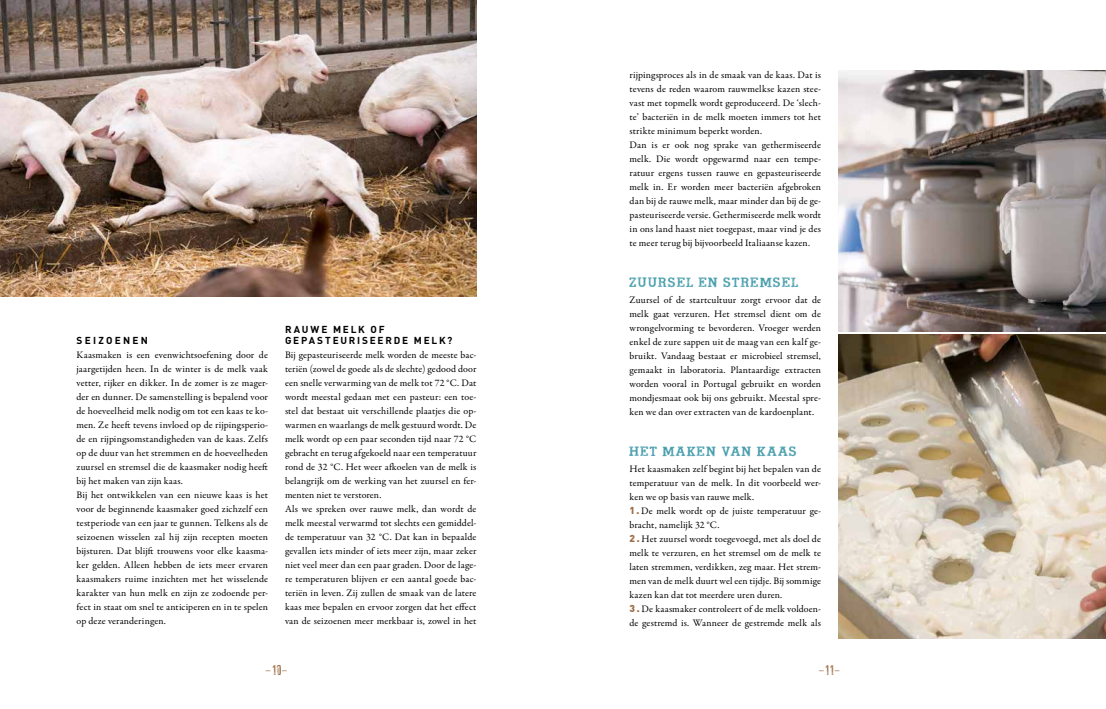
<style>
.page{position:relative;width:1106px;height:709px;background:#fff}
.page>*{position:absolute;margin:0;border:0;box-sizing:border-box;transform-origin:0 0}
.t1{font:17px "ROADMOVIE";letter-spacing:.025em;color:#449caa}
.t2{font:12px "Press Style";color:#9e6e45}
.t3{font:10px/14px "Garamond Premr Pro";letter-spacing:.01em;color:#000}
.t4{font:700 10px/11px "DINOT";letter-spacing:.18em;color:#000}
.t5{font:700 10px "DINOT";letter-spacing:.225em;color:#000}
.s1{font-family:"DINOT";font-weight:900;color:#9e6e45}
</style>
<div class="page">
<img style="left:0;top:0;width:476px;height:296px">
<img style="left:838px;top:71px;width:268px;height:261px">
<img style="left:838px;top:334px;width:268px;height:304px">
<p class="t5" style="left:77px;top:333px;width:73px">SEIZOENEN</p>
<p class="t3" style="left:77px;top:348px;width:193px">Kaasmaken is een evenwichtsoefening door de jaargetijden heen. In de winter is de melk vaak vetter, rijker en dikker. In de zomer is ze mager&shy;der en dunner. De samenstelling is bepalend voor de hoeveelheid melk nodig om tot een kaas te ko&shy;men. Ze heeft tevens invloed op de rijpingsperio&shy;de en rijpingsomstandigheden van de kaas. Zelfs op de duur van het stremmen en de hoeveelheden zuursel en stremsel die de kaasmaker nodig heeft bij het maken van zijn kaas.<br>Bij het ontwikkelen van een nieuwe kaas is het voor de beginnende kaasmaker goed zichzelf een testperiode van een jaar te gunnen. Telkens als de seizoenen wisselen zal hij zijn recepten moeten bijsturen. Dat blijft trouwens voor elke kaasma&shy;ker gelden. Alleen hebben de iets meer ervaren kaasmakers ruime inzichten met het wisselende karakter van hun melk en zijn ze zodoende per&shy;fect in staat om snel te anticiperen en in te spelen op deze veranderingen.</p>
<p class="t4" style="left:285px;top:324px;width:169px">RAUWE MELK OF<br>GEPASTEURISEERDE MELK?</p>
<p class="t3" style="left:285px;top:348px;width:193px">Bij gepasteuriseerde melk worden de meeste bac&shy;teriën (zowel de goede als de slechte) gedood door een snelle verwarming van de melk tot 72 °C. Dat wordt meestal gedaan met een pasteur: een toe&shy;stel dat bestaat uit verschillende plaatjes die op&shy;warmen en waarlangs de melk gestuurd wordt. De melk wordt op een paar seconden tijd naar 72 °C gebracht en terug afgekoeld naar een temperatuur rond de 32 °C. Het weer afkoelen van de melk is belangrijk om de werking van het zuursel en fer&shy;menten niet te verstoren.<br>Als we spreken over rauwe melk, dan wordt de melk meestal verwarmd tot slechts een gemiddel&shy;de temperatuur van 32 °C. Dat kan in bepaalde gevallen iets minder of iets meer zijn, maar zeker niet veel meer dan een paar graden. Door de lage&shy;re temperaturen blijven er een aantal goede bac&shy;teriën in leven. Zij zullen de smaak van de latere kaas mee bepalen en ervoor zorgen dat het effect van de seizoenen meer merkbaar is, zowel in het</p>
<p class="t3" style="left:629px;top:68px;width:193px">rijpingsproces als in de smaak van de kaas. Dat is tevens de reden waarom rauwmelkse kazen stee&shy;vast met topmelk wordt geproduceerd. De ‘slech&shy;te’ bacteriën in de melk moeten immers tot het strikte minimum beperkt worden.<br>Dan is er ook nog sprake van gethermiseerde melk. Die wordt opgewarmd naar een tempe&shy;ratuur ergens tussen rauwe en gepasteuriseerde melk in. Er worden meer bacteriën afgebroken dan bij de rauwe melk, maar minder dan bij de ge&shy;pasteuriseerde versie. Gethermiseerde melk wordt in ons land haast niet toegepast, maar vind je des te meer terug bij bijvoorbeeld Italiaanse kazen.</p>
<h1 class="t1" style="left:629px;top:274px;width:171px">Zuursel en stremsel</h1>
<p class="t3" style="left:629px;top:293px;width:193px;text-align:justify">Zuursel of de startcultuur zorgt ervoor dat de melk gaat verzuren. Het stremsel dient om de wrongelvorming te bevorderen. Vroeger werden enkel de zure sappen uit de maag van een kalf ge&shy;bruikt. Vandaag bestaat er microbieel stremsel, gemaakt in laboratoria. Plantaardige extracten worden vooral in Portugal gebruikt en worden mondjesmaat ook bij ons gebruikt. Meestal spre&shy;ken we dan over extracten van de kardoenplant.</p>
<h1 class="t1" style="left:629px;top:443px;width:170px">Het maken van kaas</h1>
<p class="t3" style="left:629px;top:462px;width:193px;text-align:justify">Het kaasmaken zelf begint bij het bepalen van de temperatuur van de melk. In dit voorbeeld wer&shy;ken we op basis van rauwe melk.</p>
<p class="t3" style="left:629px;top:504px;width:193px"><span class="s1">1.</span> De melk wordt op de juiste temperatuur ge&shy;bracht, namelijk 32 °C.<br><span class="s1">2 .</span> Het zuursel wordt toegevoegd, met als doel de melk te verzuren, en het stremsel om de melk te laten stremmen, verdikken, zeg maar. Het strem&shy;men van de melk duurt wel een tijdje. Bij sommige kazen kan dat tot meerdere uren duren.<br><span class="s1">3 .</span> De kaasmaker controleert of de melk voldoen&shy;de gestremd is. Wanneer de gestremde melk als</p>
<p class="t2" style="left:266px;top:666px;width:23px">¯<sup>10</sup>¯</p>
<p class="t2" style="left:819px;top:666px;width:23px">¯<sup>11</sup>¯</p>
</div>
